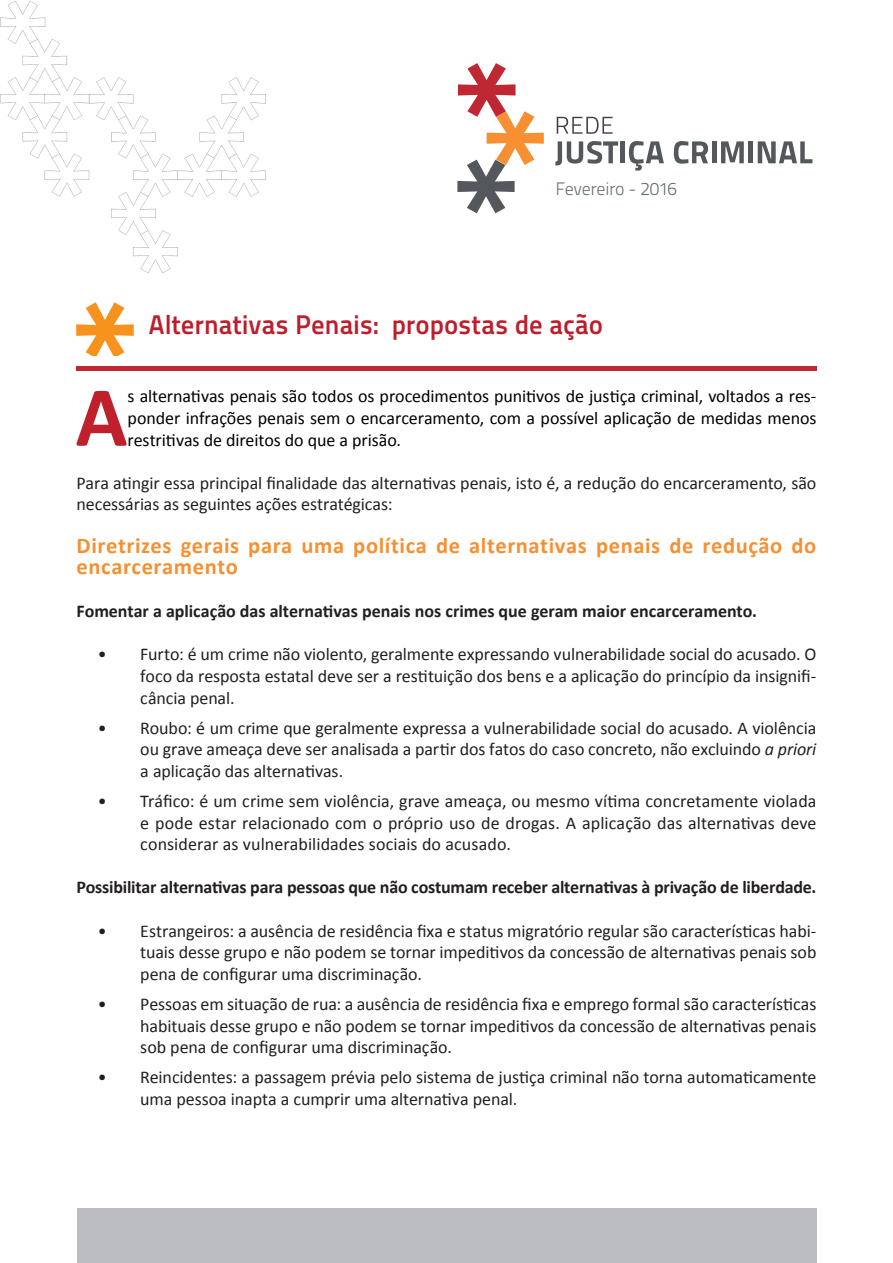
<style>
.page{position:relative;width:893px;height:1263px;background:#fff}
.page>*{position:absolute;margin:0;border:0;box-sizing:border-box;transform-origin:0 0}
.t1{font:700 86.1px "Calibri";color:#bf202c}
.t2{font:27px "Titillium Maps 26 L 750 wt";letter-spacing:-.005em;color:#be1e2c}
.t3{font:700 22.5px/21px "Calibri";letter-spacing:.025em;color:#f69032}
.t4{font:18px/21.6px "Calibri";letter-spacing:-.005em;color:#231f20;text-align:justify}
.t5{font:18px/21.6px "Calibri";letter-spacing:-.005em;color:#000;text-align:justify}
.t6{font:700 18px "Calibri";letter-spacing:-.01em;color:#231f20}
.t7{font:18px "Titillium Maps 26 L 250 wt";letter-spacing:-.02em;color:#666f75}
.s1{font-style:italic}
</style>
<div class="page">
<img style="left:77px;top:302px;width:57px;height:53px">
<div style="left:77px;top:1208px;width:739px;height:55px;background:#bcbdc0"></div>
<div style="left:77px;top:366px;width:740px;height:5px;background:#bf2833"></div>
<img style="left:0;top:0;width:266px;height:273px">
<svg style="left:457px;top:63px;width:87px;height:150px"></svg>
<svg style="left:555px;top:141px;width:63px;height:24px"></svg>
<hr style="left:621px;top:141px;width:4px;height:22px;background:#54575c">
<svg style="left:629px;top:141px;width:35px;height:30px"></svg>
<svg style="left:674px;top:141px;width:34px;height:23px"></svg>
<hr style="left:712px;top:141px;width:4px;height:22px;background:#54575c">
<svg style="left:721px;top:141px;width:23px;height:22px"></svg>
<div style="left:748px;top:141px;width:5px;height:22px;background:#54575c"></div>
<svg style="left:758px;top:141px;width:54px;height:22px"></svg>
<svg style="left:557px;top:117px;width:56px;height:17px"></svg>
<p class="t7" style="left:555px;top:176px;width:123px">Fevereiro - 2016</p>
<h2 class="t2" style="left:148px;top:304px;width:456px">Alternativas Penais: propostas de ação</h2>
<h1 class="t1" style="left:75px;top:356px;width:54px">A</h1>
<p class="t5" style="left:128px;top:385px;width:690px">s alternativas penais são todos os procedimentos punitivos de justiça criminal, voltados a res&shy;ponder infrações penais sem o encarceramento, com a possível aplicação de medidas menos restritivas de direitos do que a prisão.</p>
<p class="t4" style="left:77px;top:471px;width:741px">Para atingir essa principal finalidade das alternativas penais, isto é, a redução do encarceramento, são necessárias as seguintes ações estratégicas:</p>
<p class="t3" style="left:77px;top:534px;width:741px">Diretrizes gerais para uma política de alternativas penais de redução do encarceramento</p>
<p class="t6" style="left:77px;top:598px;width:682px">Fomentar a aplicação das alternativas penais nos crimes que geram maior encarceramento.</p>
<p class="t4" style="left:140px;top:643px;width:678px;text-indent:-43px">• Furto: é um crime não violento, geralmente expressando vulnerabilidade social do acusado. O foco da resposta estatal deve ser a restituição dos bens e a aplicação do princípio da insignifi&shy;cância penal.</p>
<p class="t4" style="left:140px;top:716px;width:678px;text-indent:-43px">• Roubo: é um crime que geralmente expressa a vulnerabilidade social do acusado. A violência ou grave ameaça deve ser analisada a partir dos fatos do caso concreto, não excluindo <span class="s1">a priori </span>a aplicação das alternativas.</p>
<p class="t4" style="left:140px;top:790px;width:678px;text-indent:-43px">• Tráfico: é um crime sem violência, grave ameaça, ou mesmo vítima concretamente violada e pode estar relacionado com o próprio uso de drogas. A aplicação das alternativas deve considerar as vulnerabilidades sociais do acusado.</p>
<p class="t6" style="left:77px;top:875px;width:741px">Possibilitar alternativas para pessoas que não costumam receber alternativas à privação de liberdade.</p>
<p class="t4" style="left:140px;top:919px;width:678px;text-indent:-43px">• Estrangeiros: a ausência de residência fixa e status migratório regular são características habi&shy;tuais desse grupo e não podem se tornar impeditivos da concessão de alternativas penais sob pena de configurar uma discriminação.</p>
<p class="t4" style="left:140px;top:993px;width:678px;text-indent:-43px">• Pessoas em situação de rua: a ausência de residência fixa e emprego formal são características habituais desse grupo e não podem se tornar impeditivos da concessão de alternativas penais sob pena de configurar uma discriminação.</p>
<p class="t4" style="left:140px;top:1066px;width:678px;text-indent:-43px">• Reincidentes: a passagem prévia pelo sistema de justiça criminal não torna automaticamente uma pessoa inapta a cumprir uma alternativa penal.</p>
</div>
